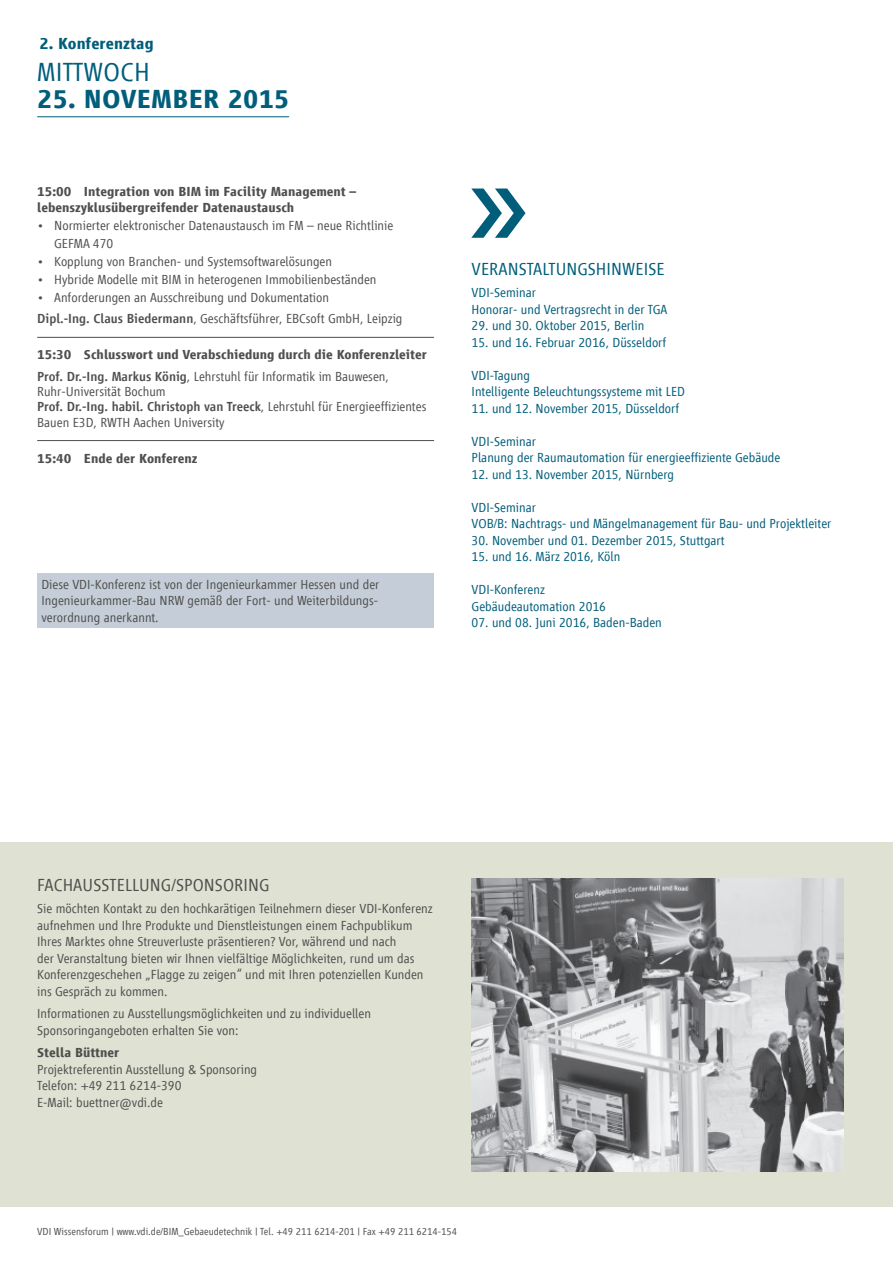
<style>
.page{position:relative;width:893px;height:1263px;background:#fff}
.page>*{position:absolute;margin:0;border:0;box-sizing:border-box;transform-origin:0 0}
.t1{font:700 27px "Vialog LT";letter-spacing:.01em;color:#015e7b}
.t2{font:300 27px "Vialog LT";letter-spacing:.01em;color:#015e7b}
.t3{font:300 18px "Vialog LT";letter-spacing:.005em;color:#504f4e}
.t4{font:300 18px "Vialog LT";letter-spacing:.005em;color:#015e7b}
.t5{font:700 16.5px "Vialog LT";letter-spacing:.005em;color:#015e7b}
.t6{font:300 13.5px/16.5px "Vialog LT";color:#504f4e}
.t7{font:300 13.5px/16.5px "Vialog LT";color:#015e7b}
.t8{font:700 13.5px/16.5px "Vialog LT";color:#504f4e}
.t9{font:300 10.5px "Vialog LT";color:#504f4e}
.s1{font-weight:500}
.s2{font-weight:300}
</style>
<div class="page">
<svg style="left:471px;top:189px;width:54px;height:49px"></svg>
<hr style="left:37px;top:337px;width:397px;height:1px;background:#504f4e">
<hr style="left:37px;top:440px;width:397px;height:1px;background:#504f4e">
<div style="left:37px;top:573px;width:397px;height:55px;background:#c5ced8"></div>
<div style="left:0;top:842px;width:893px;height:364px;background:#dee0d0"></div>
<img style="left:471px;top:878px;width:373px;height:293px">
<hr style="left:37px;top:116px;width:252px;height:1px;background:#015e7b">
<p class="t5" style="left:39px;top:34px;width:116px">2. Konferenztag</p>
<h1 class="t2" style="left:37px;top:57px;width:114px">MITTWOCH</h1>
<h1 class="t1" style="left:37px;top:84px;width:254px">25. NOVEMBER 2015</h1>
<p class="t8" style="left:37px;top:183px;width:321px">15:00 Integration von BIM im Facility Management – lebenszyklusübergreifender Datenaustausch</p>
<p class="t6" style="left:54px;top:217px;width:341px;line-height:18px;text-indent:-17px">• Normierter elektronischer Datenaustausch im FM – neue Richtlinie<br>GEFMA 470</p>
<p class="t6" style="left:37px;top:253px;width:296px">• Kopplung von Branchen- und Systemsoftwarelösungen</p>
<p class="t6" style="left:37px;top:271px;width:341px">• Hybride Modelle mit BIM in heterogenen Immobilienbeständen</p>
<p class="t6" style="left:37px;top:287px;width:367px;line-height:21.3px">• Anforderungen an Ausschreibung und Dokumentation<br><span class="s1">Dipl.-Ing. Claus Biedermann</span>, Geschäftsführer, EBCsoft GmbH, Leipzig</p>
<p class="t8" style="left:37px;top:344px;width:391px;line-height:21.3px">15:30 Schlusswort und Verabschiedung durch die Konferenzleiter<br><span class="s1">Prof. Dr.-Ing. Markus König</span><span class="s2">, Lehrstuhl für Informatik im Bauwesen,</span></p>
<p class="t6" style="left:37px;top:384px;width:391px;line-height:15.3px">Ruhr-Universität Bochum<br><span class="s1">Prof. Dr.-Ing. habil. Christoph van Treeck</span>, Lehrstuhl für Energieeffizientes<br>Bauen E3D, RWTH Aachen University</p>
<p class="t8" style="left:37px;top:450px;width:162px">15:40 Ende der Konferenz</p>
<p class="t6" style="left:41px;top:576px;width:340px">Diese VDI-Konferenz ist von der Ingenieurkammer Hessen und der<br>Ingenieurkammer-Bau NRW gemäß der Fort- und Weiterbildungs&shy;verordnung anerkannt.</p>
<h2 class="t4" style="left:472px;top:259px;width:194px">VERANSTALTUNGSHINWEISE</h2>
<p class="t7" style="left:472px;top:284px;width:197px">VDI-Seminar<br>Honorar- und Vertragsrecht in der TGA</p>
<p class="t7" style="left:472px;top:317px;width:174px">29. und 30. Oktober 2015, Berlin</p>
<p class="t7" style="left:472px;top:334px;width:196px">15. und 16. Februar 2016, Düsseldorf</p>
<p class="t7" style="left:472px;top:367px;width:215px">VDI-Tagung<br>Intelligente Beleuchtungssysteme mit LED</p>
<p class="t7" style="left:472px;top:400px;width:209px">11. und 12. November 2015, Düsseldorf</p>
<p class="t7" style="left:472px;top:433px;width:310px">VDI-Seminar<br>Planung der Raumautomation für energieeffiziente Gebäude</p>
<p class="t7" style="left:472px;top:466px;width:204px">12. und 13. November 2015, Nürnberg</p>
<p class="t7" style="left:472px;top:499px;width:361px">VDI-Seminar<br>VOB/B: Nachtrags- und Mängelmanagement für Bau- und Projektleiter</p>
<p class="t7" style="left:472px;top:532px;width:255px">30. November und 01. Dezember 2015, Stuttgart</p>
<p class="t7" style="left:472px;top:548px;width:150px">15. und 16. März 2016, Köln</p>
<p class="t7" style="left:472px;top:581px;width:136px">VDI-Konferenz<br>Gebäudeautomation 2016</p>
<p class="t7" style="left:472px;top:614px;width:192px">07. und 08. Juni 2016, Baden-Baden</p>
<h2 class="t3" style="left:37px;top:875px;width:234px">FACHAUSSTELLUNG/SPONSORING</h2>
<p class="t6" style="left:37px;top:901px;width:397px">Sie möchten Kontakt zu den hochkarätigen Teilnehmern dieser VDI-Konferenz aufnehmen und Ihre Produkte und Dienstleistungen einem Fachpublikum Ihres Marktes ohne Streuverluste präsentieren? Vor, während und nach<br>der Veranstaltung bieten wir Ihnen vielfältige Möglichkeiten, rund um das Konferenzgeschehen „Flagge zu zeigen“ und mit Ihren potenziellen Kunden ins Gespräch zu kommen.</p>
<p class="t6" style="left:37px;top:1006px;width:335px">Informationen zu Ausstellungsmöglichkeiten und zu individuellen<br>Sponsoringangeboten erhalten Sie von:</p>
<p class="t8" style="left:37px;top:1045px;width:84px">Stella Büttner</p>
<p class="t6" style="left:37px;top:1061px;width:221px">Projektreferentin Ausstellung &amp; Sponsoring<br>Telefon: +49 211 6214-390<br>E-Mail: buettner@vdi.de</p>
<p class="t9" style="left:37px;top:1226px;width:421px">VDI Wissensforum | www.vdi.de/BIM_Gebaeudetechnik | Tel. +49 211 6214-201 | Fax +49 211 6214-154</p>
</div>
